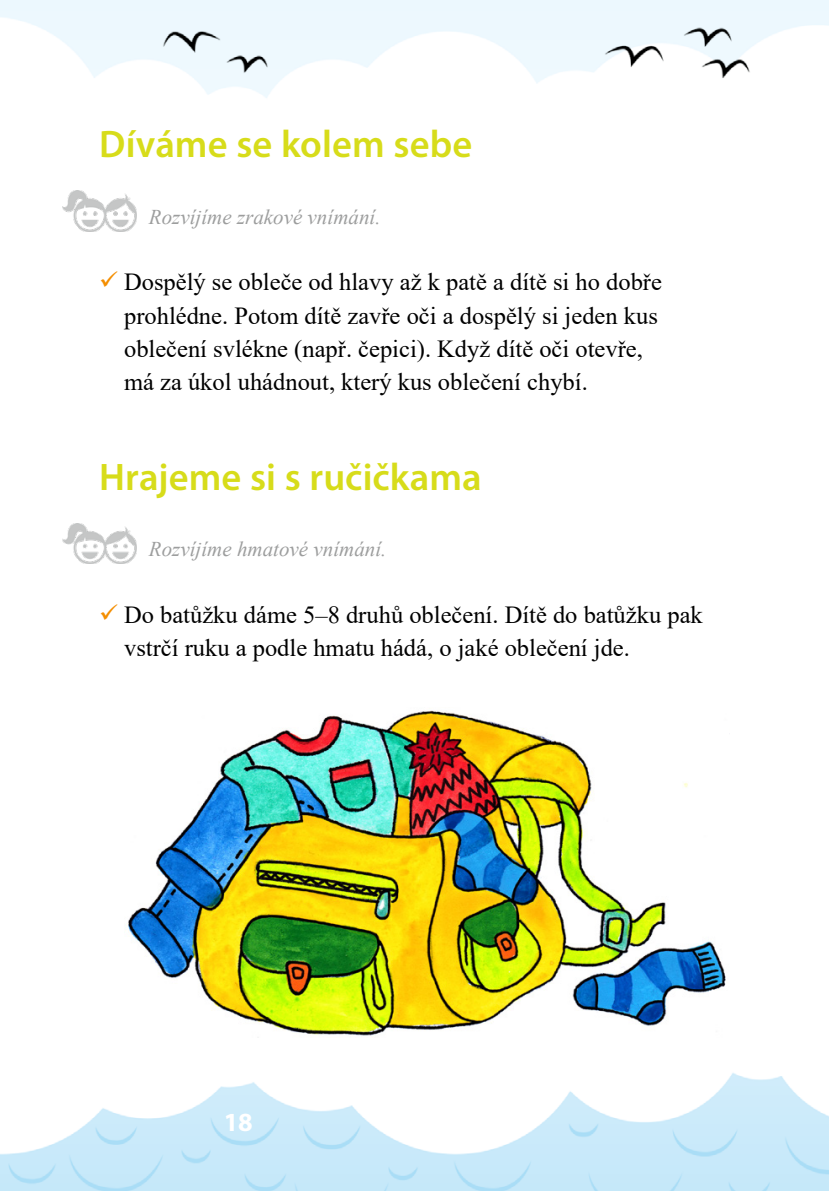
<style>
.page{position:relative;width:829px;height:1191px;background:#fff}
.page>*{position:absolute;margin:0;border:0;box-sizing:border-box;transform-origin:0 0}
.t1{font:600 38.5px "Myriad Pro";color:#d7dc1a}
.t2{font:700 26.25px "Myriad Pro";color:#fff}
.t3{font:24.5px/33.2px "Times New Roman";color:#000}
.t4{font:italic 21px "Times New Roman";color:#9d9e9e}
</style>
<div class="page">
<img style="left:0;top:0;width:828px;height:1191px">
<img style="left:62px;top:191px;width:74px;height:40px">
<img style="left:62px;top:523px;width:74px;height:41px">
<img style="left:124px;top:708px;width:605px;height:329px">
<svg style="left:101px;top:271px;width:17px;height:16px"></svg>
<svg style="left:101px;top:604px;width:17px;height:16px"></svg>
<h1 class="t1" style="left:99px;top:120px;width:375px">Díváme se kolem sebe</h1>
<p class="t4" style="left:149px;top:202px;width:233px">Rozvíjíme zrakové vnímání.</p>
<p class="t3" style="left:124px;top:265px;width:539px">Dospělý se obleče od hlavy až k patě a dítě si ho dobře prohlédne. Potom dítě zavře oči a dospělý si jeden kus oblečení svlékne (např. čepici). Když dítě oči otevře, má za úkol uhádnout, který kus oblečení chybí.</p>
<h1 class="t1" style="left:99px;top:452px;width:384px">Hrajeme si s ručičkama</h1>
<p class="t4" style="left:149px;top:535px;width:239px">Rozvíjíme hmatové vnímání.</p>
<p class="t3" style="left:124px;top:597px;width:580px">Do batůžku dáme 5–8 druhů oblečení. Dítě do batůžku pak vstrčí ruku a podle hmatu hádá, o jaké oblečení jde.</p>
<p class="t2" style="left:224px;top:1104px;width:31px">18</p>
</div>
